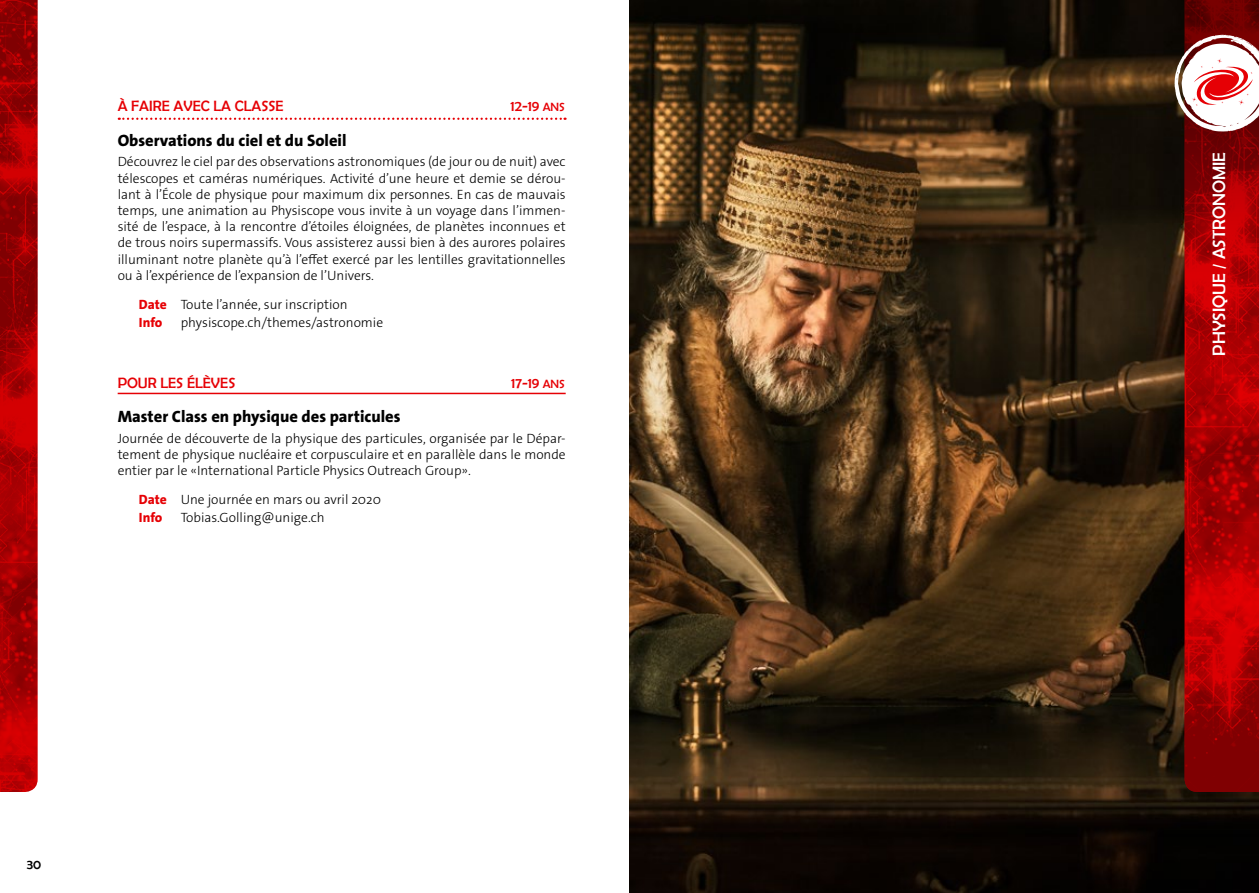
<style>
.page{position:relative;width:1259px;height:893px;background:#fff}
.page>*{position:absolute;margin:0;border:0;box-sizing:border-box;transform-origin:0 0}
.t1{font:18px "Berlin Sans FB";color:#fff}
.t2{font:800 16.5px "The Sans Os F";color:#000}
.t3{font:15px "Berlin Sans FB";color:#e60005}
.t4{font:300 13.5px/16.2px "The Sans Os F";color:#000;text-align:justify}
.t5{font:13.5px "Berlin Sans FB";color:#000}
.s1{font-size:12px}
.s2{font-weight:800;color:#e60005}
</style>
<div class="page">
<img style="left:629px;top:0;width:630px;height:893px">
<img style="left:0;top:0;width:38px;height:792px">
<svg style="left:119px;top:118px;width:446px;height:2px"></svg>
<hr style="left:118px;top:393px;width:448px;height:1px;background:#e60005">
<img style="left:1184px;top:0;width:75px;height:792px">
<svg style="left:1174px;top:35px;width:85px;height:97px"></svg>
<p class="t3" style="left:118px;top:98px;width:167px">À FAIRE AVEC LA CLASSE</p>
<p class="t3" style="left:510px;top:98px;width:56px">12-19 <span class="s1">ANS</span></p>
<p class="t2" style="left:118px;top:130px;width:230px">Observations du ciel et du Soleil</p>
<p class="t4" style="left:118px;top:154px;width:449px">Découvrez le ciel par des observations astronomiques (de jour ou de nuit) avec télescopes et caméras numériques. Activité d’une heure et demie se dérou&shy;lant à l’École de physique pour maximum dix personnes. En cas de mauvais temps, une animation au Physiscope vous invite à un voyage dans l’immen&shy;sité de l’espace, à la rencontre d’étoiles éloignées, de planètes inconnues et de trous noirs supermassifs. Vous assisterez aussi bien à des aurores polaires illuminant notre planète qu’à l’effet exercé par les lentilles gravitationnelles ou à l’expérience de l’expansion de l’Univers.</p>
<p class="t4" style="left:139px;top:295px;width:210px;line-height:18.3px"><span class="s2">Date</span> Toute l’année, sur inscription<br><span class="s2">Info</span></p>
<p class="t4" style="left:181px;top:314px;width:204px">physiscope.ch/themes/astronomie</p>
<p class="t3" style="left:118px;top:374px;width:119px">POUR LES ÉLÈVES</p>
<p class="t3" style="left:511px;top:374px;width:55px">17-19 <span class="s1">ANS</span></p>
<p class="t2" style="left:118px;top:406px;width:284px">Master Class en physique des particules</p>
<p class="t4" style="left:118px;top:430px;width:449px">Journée de découverte de la physique des particules, organisée par le Dépar&shy;tement de physique nucléaire et corpusculaire et en parallèle dans le monde entier par le «International Particle Physics Outreach Group».</p>
<p class="t4" style="left:139px;top:490px;width:244px;line-height:18.3px"><span class="s2">Date</span> Une journée en mars ou avril 2020<br><span class="s2">Info</span></p>
<p class="t4" style="left:181px;top:510px;width:145px">Tobias.Golling@unige.ch</p>
<p class="t5" style="left:27px;top:856px;width:16px">30</p>
<h1 class="t1" style="left:1209px;top:356px;width:205px;rotate:-90deg">PHYSIQUE / ASTRONOMIE</h1>
</div>
